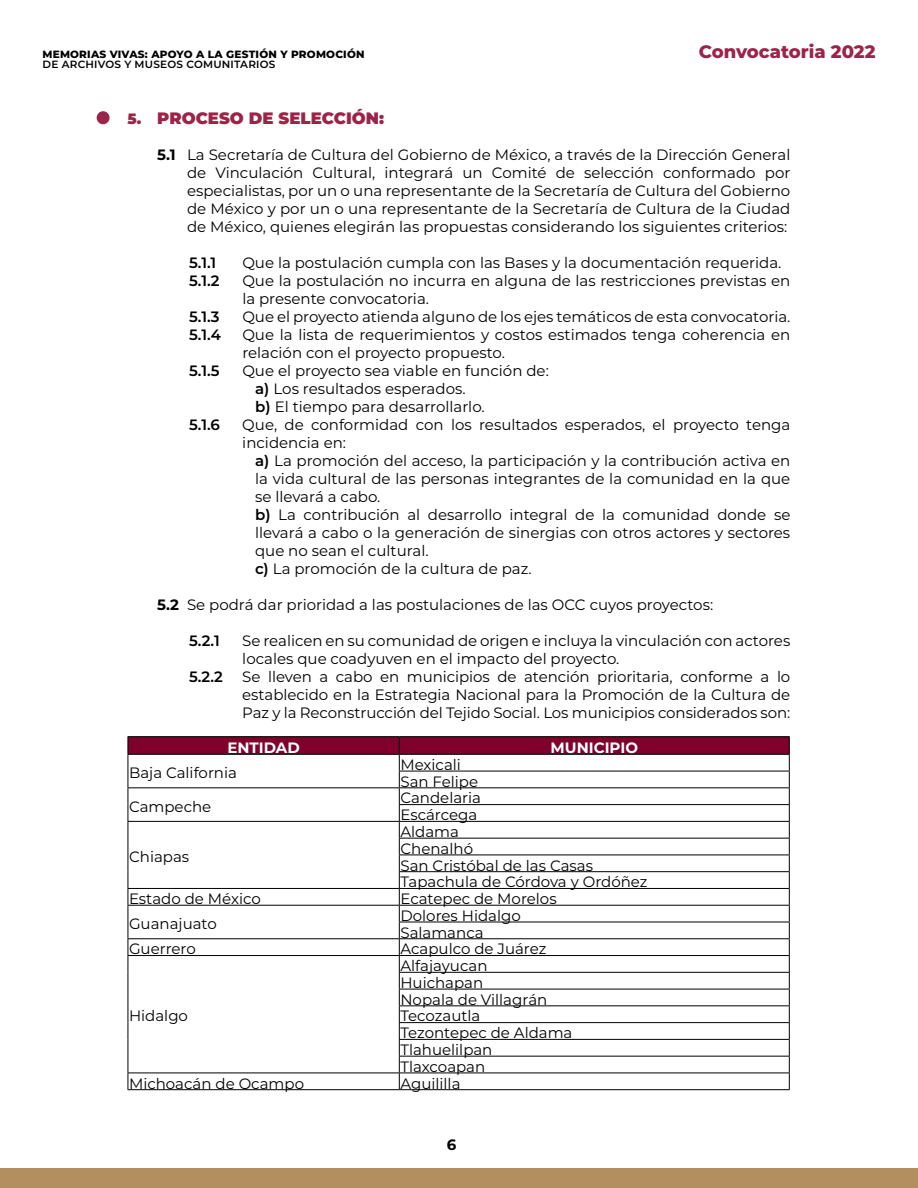
<style>
.page{position:relative;width:918px;height:1188px;background:#fff}
.page>*{position:absolute;margin:0;border:0;box-sizing:border-box;transform-origin:0 0}
.t1{font:800 18px "Montserrat";color:#9c2448}
.t2{font:900 16.5px "Montserrat";color:#9c2448}
.t3{font:15px/18px "Montserrat";color:#000}
.t4{font:600 15px "Montserrat";color:#000}
.t5{font:700 15px "Montserrat";color:#fff}
.t6{font:700 15px "Montserrat";color:#000}
.t7{font:800 10.5px "Montserrat";letter-spacing:.02em;color:#000}
.t8{font:600 10.5px "Montserrat";letter-spacing:.02em;color:#000}
.s1{font-size:15px}
.s2{font-weight:700}
.s3{font-weight:600}
</style>
<div class="page">
<div style="left:0;top:1168px;width:918px;height:20px;background:#b38e5e"></div>
<hr style="left:128px;top:736px;width:271px;height:1px;background:#000">
<hr style="left:399px;top:736px;width:391px;height:1px;background:#000">
<hr style="left:128px;top:1089px;width:271px;height:1px;background:#000">
<hr style="left:399px;top:1089px;width:391px;height:1px;background:#000">
<svg style="left:128px;top:737px;width:662px;height:352px"></svg>
<div style="left:97px;top:111px;width:13px;height:13px;background:#9c2448;border-radius:50%"></div>
<p class="t7" style="left:43px;top:46px;width:324px">MEMORIAS VIVAS: APOYO A LA GESTIÓN Y PROMOCIÓN</p>
<p class="t8" style="left:43px;top:57px;width:234px">DE ARCHIVOS Y MUSEOS COMUNITARIOS</p>
<p class="t1" style="left:699px;top:38px;width:178px">Convocatoria 2022</p>
<p class="t2" style="left:128px;top:106px;width:258px"><span class="s1">5.</span> PROCESO DE SELECCIÓN:</p>
<p class="t3" style="left:187px;top:145px;width:605px;text-align:justify;text-indent:-30px"><span class="s2">5.1</span> La Secretaría de Cultura del Gobierno de México, a través de la Dirección General de Vinculación Cultural, integrará un Comité de selección conformado por especialistas, por un o una representante de la Secretaría de Cultura del Gobierno de México y por un o una representante de la Secretaría de Cultura de la Ciudad de México, quienes elegirán las propuestas considerando los siguientes criterios:</p>
<p class="t4" style="left:189px;top:252px;width:29px">5.1.1</p>
<p class="t3" style="left:242px;top:253px;width:541px">Que la postulación cumpla con las Bases y la documentación requerida.</p>
<p class="t4" style="left:189px;top:270px;width:32px">5.1.2</p>
<p class="t3" style="left:242px;top:271px;width:550px">Que la postulación no incurra en alguna de las restricciones previstas en la presente convocatoria.</p>
<p class="t4" style="left:189px;top:306px;width:32px">5.1.3</p>
<p class="t3" style="left:242px;top:307px;width:550px">Que el proyecto atienda alguno de los ejes temáticos de esta convocatoria.</p>
<p class="t4" style="left:189px;top:324px;width:33px">5.1.4</p>
<p class="t3" style="left:242px;top:325px;width:550px">Que la lista de requerimientos y costos estimados tenga coherencia en relación con el proyecto propuesto.</p>
<p class="t4" style="left:189px;top:360px;width:32px">5.1.5</p>
<p class="t3" style="left:255px;top:361px;width:295px;text-indent:-13px">Que el proyecto sea viable en función de: <span class="s3">a)</span> Los resultados esperados.<br><span class="s3">b)</span> El tiempo para desarrollarlo.</p>
<p class="t4" style="left:189px;top:414px;width:32px">5.1.6</p>
<p class="t3" style="left:242px;top:415px;width:550px">Que, de conformidad con los resultados esperados, el proyecto tenga incidencia en:</p>
<p class="t3" style="left:255px;top:451px;width:537px"><span class="s3">a)</span> La promoción del acceso, la participación y la contribución activa en la vida cultural de las personas integrantes de la comunidad en la que se llevará a cabo.<br><span class="s3">b)</span> La contribución al desarrollo integral de la comunidad donde se llevará a cabo o la generación de sinergias con otros actores y sectores que no sean el cultural.<br><span class="s3">c)</span> La promoción de la cultura de paz.</p>
<p class="t3" style="left:157px;top:595px;width:557px"><span class="s2">5.2</span> Se podrá dar prioridad a las postulaciones de las OCC cuyos proyectos:</p>
<p class="t4" style="left:189px;top:630px;width:32px">5.2.1</p>
<p class="t3" style="left:242px;top:631px;width:550px">Se realicen en su comunidad de origen e incluya la vinculación con actores locales que coadyuven en el impacto del proyecto.</p>
<p class="t4" style="left:189px;top:666px;width:35px">5.2.2</p>
<p class="t3" style="left:242px;top:667px;width:550px;text-align:justify">Se lleven a cabo en municipios de atención prioritaria, conforme a lo establecido en la Estrategia Nacional para la Promoción de la Cultura de Paz y la Reconstrucción del Tejido Social. Los municipios considerados son:</p>
<p class="t5" style="left:227px;top:737px;width:74px">ENTIDAD</p>
<p class="t5" style="left:551px;top:737px;width:89px">MUNICIPIO</p>
<p class="t3" style="left:129px;top:763px;width:109px">Baja California</p>
<p class="t3" style="left:400px;top:756px;width:79px;line-height:16.8px">Mexicali<br>San Felipe</p>
<p class="t3" style="left:129px;top:797px;width:84px">Campeche</p>
<p class="t3" style="left:400px;top:789px;width:82px;line-height:16.8px">Candelaria<br>Escárcega</p>
<p class="t3" style="left:129px;top:847px;width:62px">Chiapas</p>
<p class="t3" style="left:400px;top:823px;width:249px;line-height:16.8px">Aldama<br>Chenalhó<br>San Cristóbal de las Casas<br>Tapachula de Córdova y Ordóñez</p>
<p class="t3" style="left:129px;top:889px;width:133px">Estado de México</p>
<p class="t3" style="left:400px;top:889px;width:158px">Ecatepec de Morelos</p>
<p class="t3" style="left:129px;top:914px;width:89px">Guanajuato</p>
<p class="t3" style="left:400px;top:907px;width:122px;line-height:16.8px">Dolores Hidalgo<br>Salamanca</p>
<p class="t3" style="left:129px;top:940px;width:68px">Guerrero</p>
<p class="t3" style="left:400px;top:940px;width:148px">Acapulco de Juárez</p>
<p class="t3" style="left:129px;top:1007px;width:60px">Hidalgo</p>
<p class="t3" style="left:400px;top:957px;width:174px;line-height:16.8px">Alfajayucan<br>Huichapan<br>Nopala de Villagrán<br>Tecozautla<br>Tezontepec de Aldama<br>Tlahuelilpan<br>Tlaxcoapan</p>
<p class="t3" style="left:129px;top:1074px;width:177px">Michoacán de Ocampo</p>
<p class="t3" style="left:400px;top:1074px;width:62px">Aguililla</p>
<p class="t6" style="left:447px;top:1134px;width:11px">6</p>
</div>
